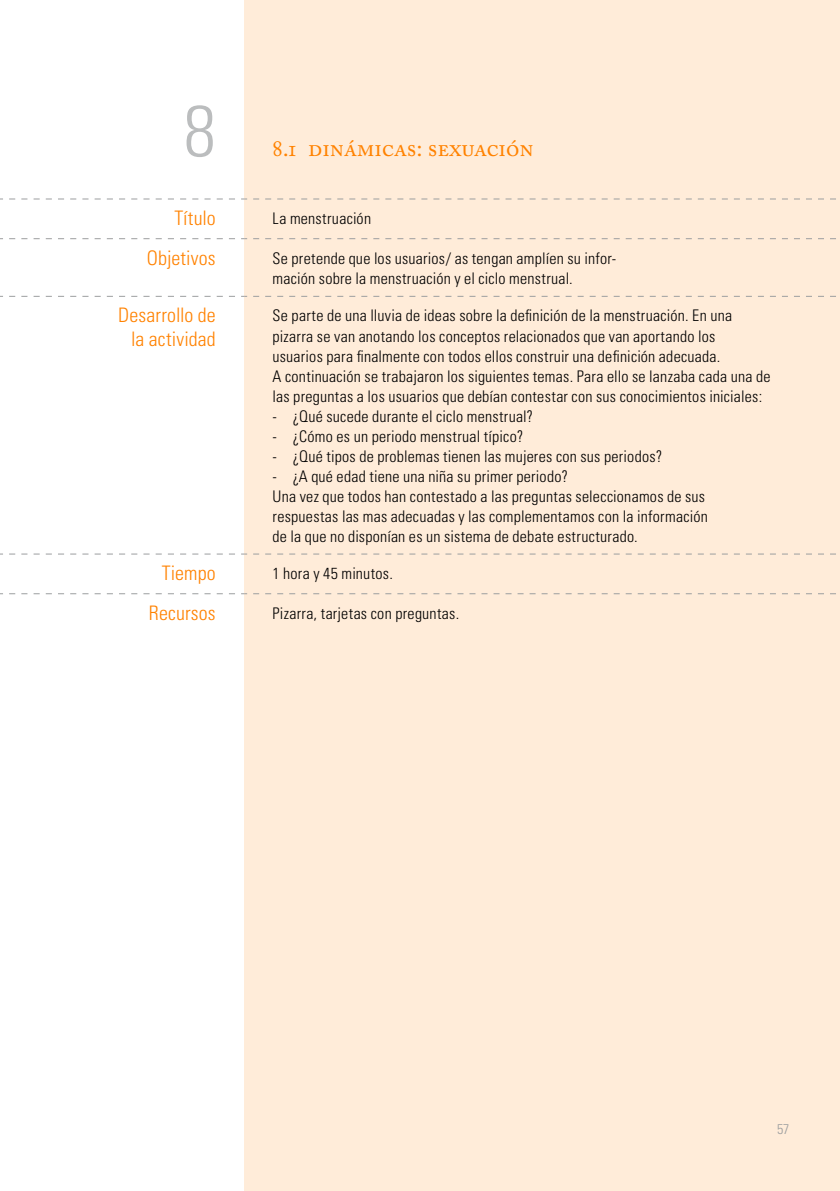
<style>
.page{position:relative;width:840px;height:1191px;background:#fff}
.page>*{position:absolute;margin:0;border:0;box-sizing:border-box;transform-origin:0 0}
.t1{font:300 condensed 72px "Univers";color:#bbbdbe}
.t2{font:24px "Adobe Caslon Regular SC";letter-spacing:-.005em;color:#ff8200}
.t3{font:300 condensed 20px/24px "Univers";letter-spacing:.005em;color:#ff8200;text-align:right}
.t4{font:300 condensed 16px/20px "Univers";letter-spacing:.015em;color:#000}
.t5{font:300 condensed 14px "Univers";color:#9c9e9f}
</style>
<div class="page">
<hr style="left:0;top:0;width:1px;height:1191px;background:#ffecd9">
<div style="left:244px;top:0;width:595px;height:1191px;background:#ffecd9"></div>
<svg style="left:9px;top:238px;width:238px;height:1px"></svg>
<svg style="left:253px;top:238px;width:587px;height:1px"></svg>
<svg style="left:9px;top:296px;width:238px;height:1px"></svg>
<svg style="left:253px;top:296px;width:587px;height:1px"></svg>
<svg style="left:9px;top:553px;width:238px;height:1px"></svg>
<svg style="left:253px;top:553px;width:587px;height:1px"></svg>
<svg style="left:9px;top:593px;width:238px;height:1px"></svg>
<svg style="left:253px;top:593px;width:587px;height:1px"></svg>
<svg style="left:9px;top:198px;width:238px;height:1px"></svg>
<svg style="left:253px;top:198px;width:587px;height:1px"></svg>
<h1 class="t1" style="left:183px;top:88px;width:33px">8</h1>
<h2 class="t2" style="left:272px;top:134px;width:262px">8.1 dinámicas: sexuación</h2>
<p class="t3" style="left:174px;top:206px;width:43px">Título</p>
<p class="t4" style="left:272px;top:208px;width:100px">La menstruación</p>
<p class="t3" style="left:147px;top:246px;width:70px">Objetivos</p>
<p class="t4" style="left:272px;top:248px;width:345px">Se pretende que los usuarios/ as tengan amplíen su infor&shy;mación sobre la menstruación y el ciclo menstrual.</p>
<p class="t3" style="left:118px;top:303px;width:99px">Desarrollo de la actividad</p>
<p class="t4" style="left:272px;top:306px;width:499px">Se parte de una lluvia de ideas sobre la definición de la menstruación. En una pizarra se van anotando los conceptos relacionados que van aportando los<br>usuarios para finalmente con todos ellos construir una definición adecuada.<br>A continuación se trabajaron los siguientes temas. Para ello se lanzaba cada una de las preguntas a los usuarios que debían contestar con sus conocimientos iniciales:</p>
<p class="t4" style="left:272px;top:406px;width:262px">- ¿Qué sucede durante el ciclo menstrual?</p>
<p class="t4" style="left:272px;top:426px;width:252px">- ¿Cómo es un periodo menstrual típico?</p>
<p class="t4" style="left:272px;top:446px;width:391px">- ¿Qué tipos de problemas tienen las mujeres con sus periodos?</p>
<p class="t4" style="left:272px;top:466px;width:436px">- ¿A qué edad tiene una niña su primer periodo?<br>Una vez que todos han contestado a las preguntas seleccionamos de sus respuestas las mas adecuadas y las complementamos con la información de la que no disponían es un sistema de debate estructurado.</p>
<p class="t3" style="left:162px;top:561px;width:55px">Tiempo</p>
<p class="t4" style="left:272px;top:563px;width:122px">1 hora y 45 minutos.</p>
<p class="t3" style="left:149px;top:601px;width:68px">Recursos</p>
<p class="t4" style="left:272px;top:603px;width:188px">Pizarra, tarjetas con preguntas.</p>
<p class="t5" style="left:776px;top:1120px;width:14px">57</p>
</div>
